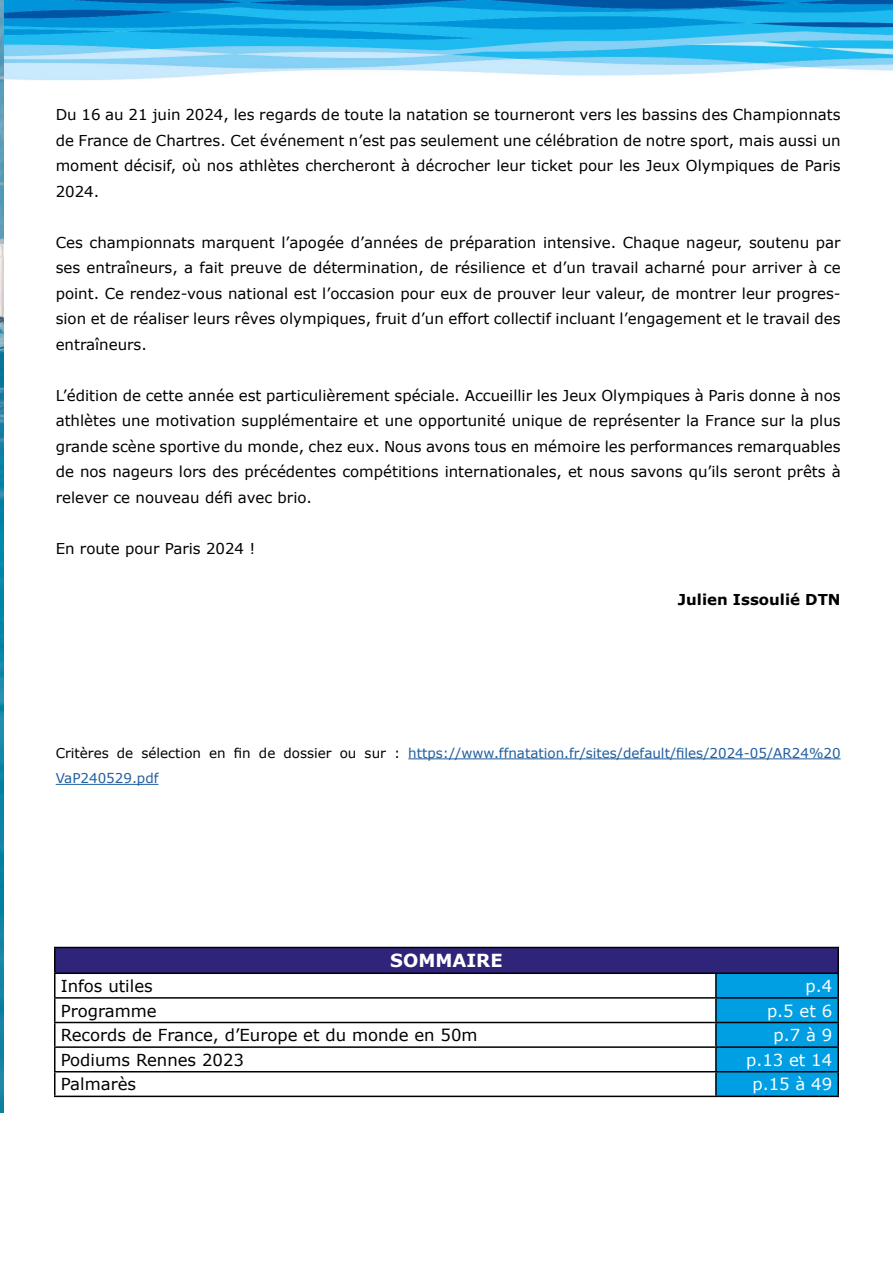
<style>
.page{position:relative;width:893px;height:1263px;background:#fff}
.page>*{position:absolute;margin:0;border:0;box-sizing:border-box;transform-origin:0 0}
.t1{font:700 18px "Verdana";color:#fff}
.t2{font:16.5px "Verdana";color:#000}
.t3{font:16.5px "Verdana";color:#fff}
.t4{font:15px/25.5px "Verdana";color:#000;text-align:justify}
.t5{font:700 15px "Verdana";color:#000}
.t6{font:13.5px/25.5px "Verdana";color:#215e9e}
.s1{color:#000}
</style>
<div class="page">
<img style="left:0;top:0;width:4px;height:1112px">
<img style="left:4px;top:0;width:889px;height:1098px">
<hr style="left:408px;top:758px;width:433px;height:1px;background:#215e9e">
<hr style="left:56px;top:784px;width:102px;height:1px;background:#215e9e">
<div style="left:55px;top:947px;width:783px;height:26px;background:#2e247a"></div>
<div style="left:717px;top:974px;width:120px;height:121px;background:#009fe3"></div>
<hr style="left:54px;top:947px;width:662px;height:1px;background:#000">
<hr style="left:54px;top:948px;width:2px;height:24px;background:#000">
<hr style="left:716px;top:947px;width:123px;height:1px;background:#000">
<hr style="left:837px;top:948px;width:2px;height:24px;background:#000">
<hr style="left:54px;top:972px;width:662px;height:2px;background:#000">
<hr style="left:54px;top:974px;width:2px;height:23px;background:#000">
<hr style="left:716px;top:972px;width:123px;height:2px;background:#000">
<hr style="left:715px;top:974px;width:2px;height:23px;background:#000">
<hr style="left:837px;top:974px;width:2px;height:23px;background:#000">
<hr style="left:54px;top:997px;width:662px;height:2px;background:#000">
<hr style="left:54px;top:999px;width:2px;height:23px;background:#000">
<hr style="left:716px;top:997px;width:123px;height:2px;background:#000">
<hr style="left:715px;top:999px;width:2px;height:23px;background:#000">
<hr style="left:837px;top:999px;width:2px;height:23px;background:#000">
<hr style="left:54px;top:1022px;width:662px;height:1px;background:#000">
<hr style="left:54px;top:1023px;width:2px;height:23px;background:#000">
<hr style="left:716px;top:1022px;width:123px;height:1px;background:#000">
<hr style="left:715px;top:1023px;width:2px;height:23px;background:#000">
<hr style="left:837px;top:1023px;width:2px;height:23px;background:#000">
<hr style="left:54px;top:1046px;width:662px;height:2px;background:#000">
<hr style="left:54px;top:1048px;width:2px;height:23px;background:#000">
<hr style="left:716px;top:1046px;width:123px;height:2px;background:#000">
<hr style="left:715px;top:1048px;width:2px;height:23px;background:#000">
<hr style="left:837px;top:1048px;width:2px;height:23px;background:#000">
<hr style="left:54px;top:1071px;width:662px;height:1px;background:#000">
<hr style="left:54px;top:1072px;width:2px;height:23px;background:#000">
<hr style="left:716px;top:1071px;width:123px;height:1px;background:#000">
<hr style="left:715px;top:1072px;width:2px;height:23px;background:#000">
<hr style="left:837px;top:1072px;width:2px;height:23px;background:#000">
<hr style="left:54px;top:1095px;width:662px;height:2px;background:#000">
<hr style="left:716px;top:1095px;width:123px;height:2px;background:#000">
<p class="t4" style="left:56px;top:102px;width:786px">Du 16 au 21 juin 2024, les regards de toute la natation se tourneront vers les bassins des Championnats de France de Chartres. Cet événement n’est pas seulement une célébration de notre sport, mais aussi un moment décisif, où nos athlètes chercheront à décrocher leur ticket pour les Jeux Olympiques de Paris 2024.</p>
<p class="t4" style="left:56px;top:230px;width:786px">Ces championnats marquent l’apogée d’années de préparation intensive. Chaque nageur, soutenu par ses entraîneurs, a fait preuve de détermination, de résilience et d’un travail acharné pour arriver à ce point. Ce rendez-vous national est l’occasion pour eux de prouver leur valeur, de montrer leur progres&shy;sion et de réaliser leurs rêves olympiques, fruit d’un effort collectif incluant l’engagement et le travail des entraîneurs.</p>
<p class="t4" style="left:56px;top:383px;width:786px">L’édition de cette année est particulièrement spéciale. Accueillir les Jeux Olympiques à Paris donne à nos athlètes une motivation supplémentaire et une opportunité unique de représenter la France sur la plus grande scène sportive du monde, chez eux. Nous avons tous en mémoire les performances remarquables de nos nageurs lors des précédentes compétitions internationales, et nous savons qu’ils seront prêts à relever ce nouveau défi avec brio.</p>
<p class="t4" style="left:56px;top:536px;width:201px">En route pour Paris 2024 !</p>
<p class="t5" style="left:678px;top:589px;width:164px">Julien Issoulié DTN</p>
<p class="t6" style="left:56px;top:740px;width:786px"><span class="s1">Critères de sélection en fin de dossier ou sur :</span> https://www.ffnatation.fr/sites/default/files/2024-05/AR24%20<br>VaP240529.pdf</p>
<p class="t1" style="left:390px;top:949px;width:114px">SOMMAIRE</p>
<p class="t2" style="left:61px;top:975px;width:94px">Infos utiles</p>
<p class="t3" style="left:806px;top:975px;width:28px">p.4</p>
<p class="t2" style="left:61px;top:1000px;width:97px">Programme</p>
<p class="t3" style="left:767px;top:1000px;width:67px">p.5 et 6</p>
<p class="t2" style="left:61px;top:1024px;width:418px">Records de France, d’Europe et du monde en 50m</p>
<p class="t3" style="left:774px;top:1024px;width:60px">p.7 à 9</p>
<p class="t2" style="left:61px;top:1049px;width:185px">Podiums Rennes 2023</p>
<p class="t3" style="left:746px;top:1049px;width:88px">p.13 et 14</p>
<p class="t2" style="left:61px;top:1074px;width:77px">Palmarès</p>
<p class="t3" style="left:753px;top:1074px;width:81px">p.15 à 49</p>
</div>
